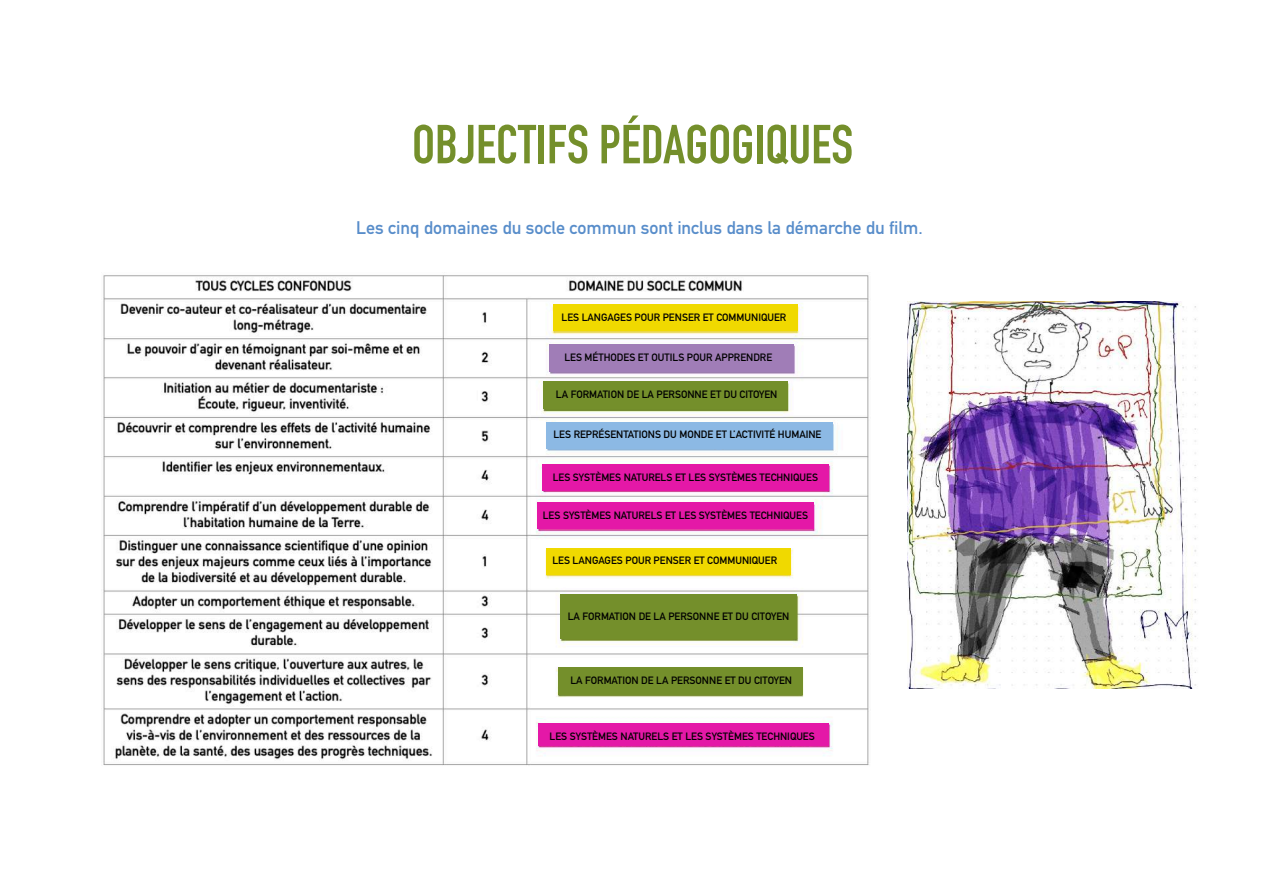
<style>
.page{position:relative;width:1263px;height:893px;background:#fff}
.page>*{position:absolute;margin:0;border:0;box-sizing:border-box;transform-origin:0 0}
.t1{font:54px "DIN Engschrift Std";color:#748f2b}
.t2{font:18px "DIN Mittelschrift Std";color:#588dca}
.t3{font:10.5px "DIN Mittelschrift Std";color:#000}
</style>
<div class="page">
<img style="left:103px;top:275px;width:766px;height:491px">
<div style="left:560px;top:594px;width:237px;height:45px;background:#748f2b"></div>
<div style="left:543px;top:464px;width:286px;height:26px;background:#e418a7"></div>
<div style="left:547px;top:422px;width:286px;height:27px;background:#8cb9e4"></div>
<div style="left:546px;top:548px;width:244px;height:26px;background:#f0d900"></div>
<div style="left:538px;top:723px;width:291px;height:23px;background:#e418a7"></div>
<div style="left:558px;top:667px;width:244px;height:27px;background:#748f2b"></div>
<div style="left:538px;top:503px;width:276px;height:26px;background:#e418a7"></div>
<img style="left:907px;top:301px;width:289px;height:387px">
<div style="left:553px;top:305px;width:244px;height:26px;background:#f0d900"></div>
<div style="left:543px;top:382px;width:245px;height:27px;background:#748f2b"></div>
<div style="left:549px;top:344px;width:245px;height:28px;background:#a07db7"></div>
<h1 class="t1" style="left:412px;top:113px;width:443px">OBJECTIFS PÉDAGOGIQUES</h1>
<h2 class="t2" style="left:356px;top:217px;width:568px">Les cinq domaines du socle commun sont inclus dans la démarche du film.</h2>
<p class="t3" style="left:561px;top:311px;width:226px">LES LANGAGES POUR PENSER ET COMMUNIQUER</p>
<p class="t3" style="left:564px;top:351px;width:209px">LES MÉTHODES ET OUTILS POUR APPRENDRE</p>
<p class="t3" style="left:556px;top:389px;width:223px">LA FORMATION DE LA PERSONNE ET DU CITOYEN</p>
<p class="t3" style="left:553px;top:429px;width:269px">LES REPRÉSENTATIONS DU MONDE ET L’ACTIVITÉ HUMAINE</p>
<p class="t3" style="left:553px;top:471px;width:267px">LES SYSTÈMES NATURELS ET LES SYSTÈMES TECHNIQUES</p>
<p class="t3" style="left:543px;top:509px;width:267px">LES SYSTÈMES NATURELS ET LES SYSTÈMES TECHNIQUES</p>
<p class="t3" style="left:552px;top:554px;width:226px">LES LANGAGES POUR PENSER ET COMMUNIQUER</p>
<p class="t3" style="left:568px;top:610px;width:223px">LA FORMATION DE LA PERSONNE ET DU CITOYEN</p>
<p class="t3" style="left:570px;top:674px;width:223px">LA FORMATION DE LA PERSONNE ET DU CITOYEN</p>
<p class="t3" style="left:549px;top:730px;width:267px">LES SYSTÈMES NATURELS ET LES SYSTÈMES TECHNIQUES</p>
</div>
